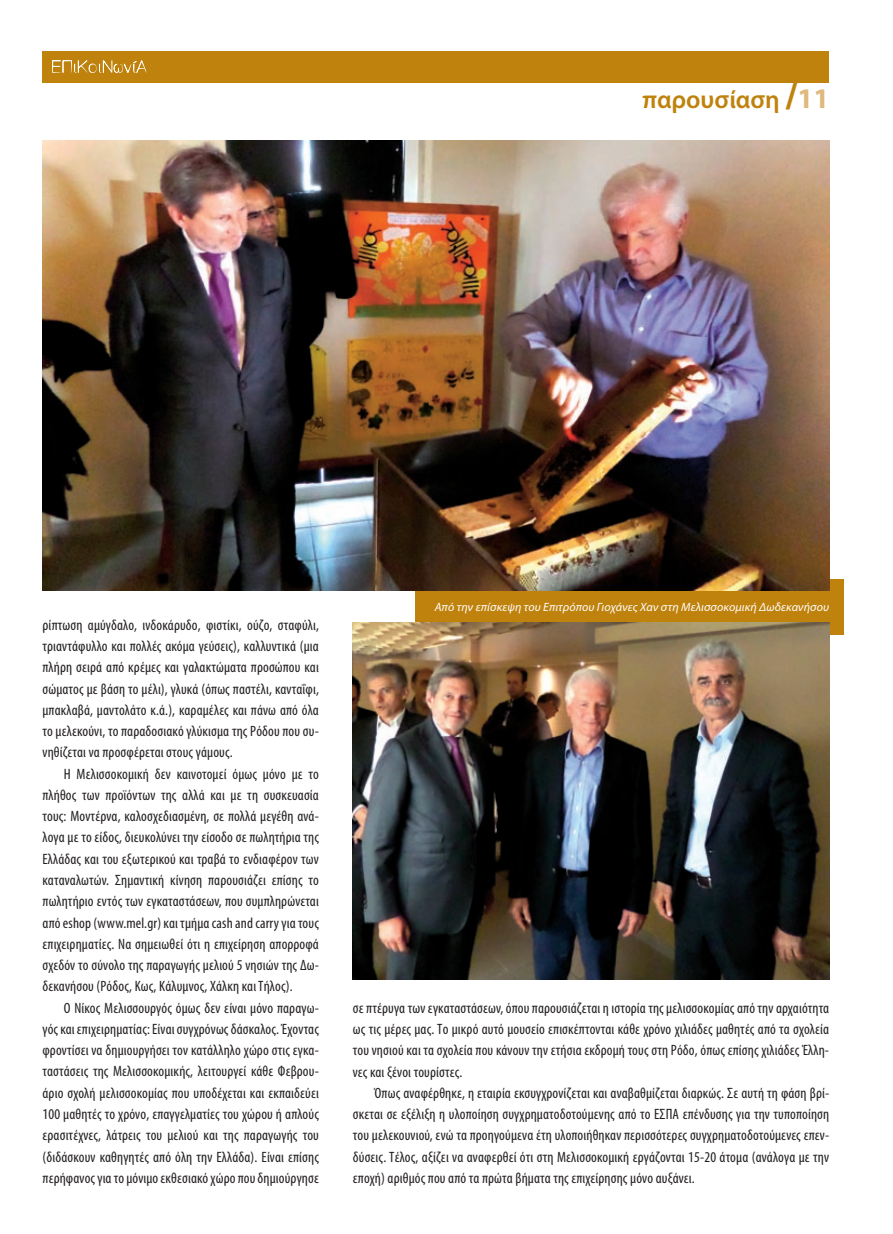
<style>
.page{position:relative;width:893px;height:1234px;background:#fff}
.page>*{position:absolute;margin:0;border:0;box-sizing:border-box;transform-origin:0 0}
.t1{font:600 25.5px "Myriad Pro";color:#bf820c}
.t2{font:condensed 15px/21.3px "Myriad Pro";letter-spacing:.01em;color:#231f20;text-align:justify}
.t3{font:italic 12px "Myriad Pro";letter-spacing:.01em;color:#fff}
.s1{font-weight:700;font-size:37.5px}
.s2{font-weight:700;font-size:28.5px;color:#dfb97d}
</style>
<div class="page">
<div style="left:415px;top:579px;width:429px;height:56px;background:#bf820c"></div>
<div style="left:43px;top:51px;width:786px;height:32px;background:#bf820c"></div>
<img style="left:353px;top:622px;width:476px;height:357px">
<img style="left:43px;top:140px;width:786px;height:450px">
<svg style="left:52px;top:60px;width:95px;height:13px"></svg>
<h1 class="t1" style="left:642px;top:83px;width:188px">παρουσίαση <span class="s1">/</span><span class="s2">11</span></h1>
<p class="t3" style="left:435px;top:599px;width:396px">Από την επίσκεψη του Επιτρόπου Γιοχάνες Χαν στη Μελισσοκομική Δωδεκανήσου</p>
<p class="t2" style="left:43px;top:614px;width:278px">ρίπτωση αμύγδαλο, ινδοκάρυδο, φιστίκι, ούζο, σταφύλι, τριαντάφυλλο και πολλές ακόμα γεύσεις), καλλυντικά (μια πλήρη σειρά από κρέμες και γαλακτώματα προσώπου και σώματος με βάση το μέλι), γλυκά (όπως παστέλι, κανταΐφι, μπακλαβά, μαντολάτο κ.ά.), καραμέλες και πάνω από όλα το μελεκούνι, το παραδοσιακό γλύκισμα της Ρόδου που συ&shy;νηθίζεται να προσφέρεται στους γάμους.</p>
<p class="t2" style="left:43px;top:762px;width:278px;text-indent:21px">Η Μελισσοκομική δεν καινοτομεί όμως μόνο με το πλήθος των προϊόντων της αλλά και με τη συσκευασία τους: Μοντέρνα, καλοσχεδιασμένη, σε πολλά μεγέθη ανά&shy;λογα με το είδος, διευκολύνει την είσοδο σε πωλητήρια της Ελλάδας και του εξωτερικού και τραβά το ενδιαφέρον των καταναλωτών. Σημαντική κίνηση παρουσιάζει επίσης το πωλητήριο εντός των εγκαταστάσεων, που συμπληρώνεται από eshop (www.mel.gr) και τμήμα cash and carry για τους επιχειρηματίες. Να σημειωθεί ότι η επιχείρηση απορροφά σχεδόν το σύνολο της παραγωγής μελιού 5 νησιών της Δω&shy;δεκανήσου (Ρόδος, Κως, Κάλυμνος, Χάλκη και Τήλος).</p>
<p class="t2" style="left:43px;top:996px;width:278px;text-indent:21px">Ο Νίκος Μελισσουργός όμως δεν είναι μόνο παραγω&shy;γός και επιχειρηματίας: Είναι συγχρόνως δάσκαλος. Έχοντας φροντίσει να δημιουργήσει τον κατάλληλο χώρο στις εγκα&shy;ταστάσεις της Μελισσοκομικής, λειτουργεί κάθε Φεβρου&shy;άριο σχολή μελισσοκομίας που υποδέχεται και εκπαιδεύει 100 μαθητές το χρόνο, επαγγελματίες του χώρου ή απλούς ερασιτέχνες, λάτρεις του μελιού και της παραγωγής του (διδάσκουν καθηγητές από όλη την Ελλάδα). Είναι επίσης περήφανος για το μόνιμο εκθεσιακό χώρο που δημιούργησε</p>
<p class="t2" style="left:353px;top:996px;width:478px">σε πτέρυγα των εγκαταστάσεων, όπου παρουσιάζεται η ιστορία της μελισσοκομίας από την αρχαιότητα ως τις μέρες μας. Το μικρό αυτό μουσείο επισκέπτονται κάθε χρόνο χιλιάδες μαθητές από τα σχολεία του νησιού και τα σχολεία που κάνουν την ετήσια εκδρομή τους στη Ρόδο, όπως επίσης χιλιάδες Έλλη&shy;νες και ξένοι τουρίστες.</p>
<p class="t2" style="left:353px;top:1081px;width:478px;text-indent:21px">Όπως αναφέρθηκε, η εταιρία εκσυγχρονίζεται και αναβαθμίζεται διαρκώς. Σε αυτή τη φάση βρί&shy;σκεται σε εξέλιξη η υλοποίηση συγχρηματοδοτούμενης από το ΕΣΠΑ επένδυσης για την τυποποίηση του μελεκουνιού, ενώ τα προηγούμενα έτη υλοποιήθηκαν περισσότερες συγχρηματοδοτούμενες επεν&shy;δύσεις. Τέλος, αξίζει να αναφερθεί ότι στη Μελισσοκομική εργάζονται 15-20 άτομα (ανάλογα με την εποχή) αριθμός που από τα πρώτα βήματα της επιχείρησης μόνο αυξάνει.</p>
</div>
